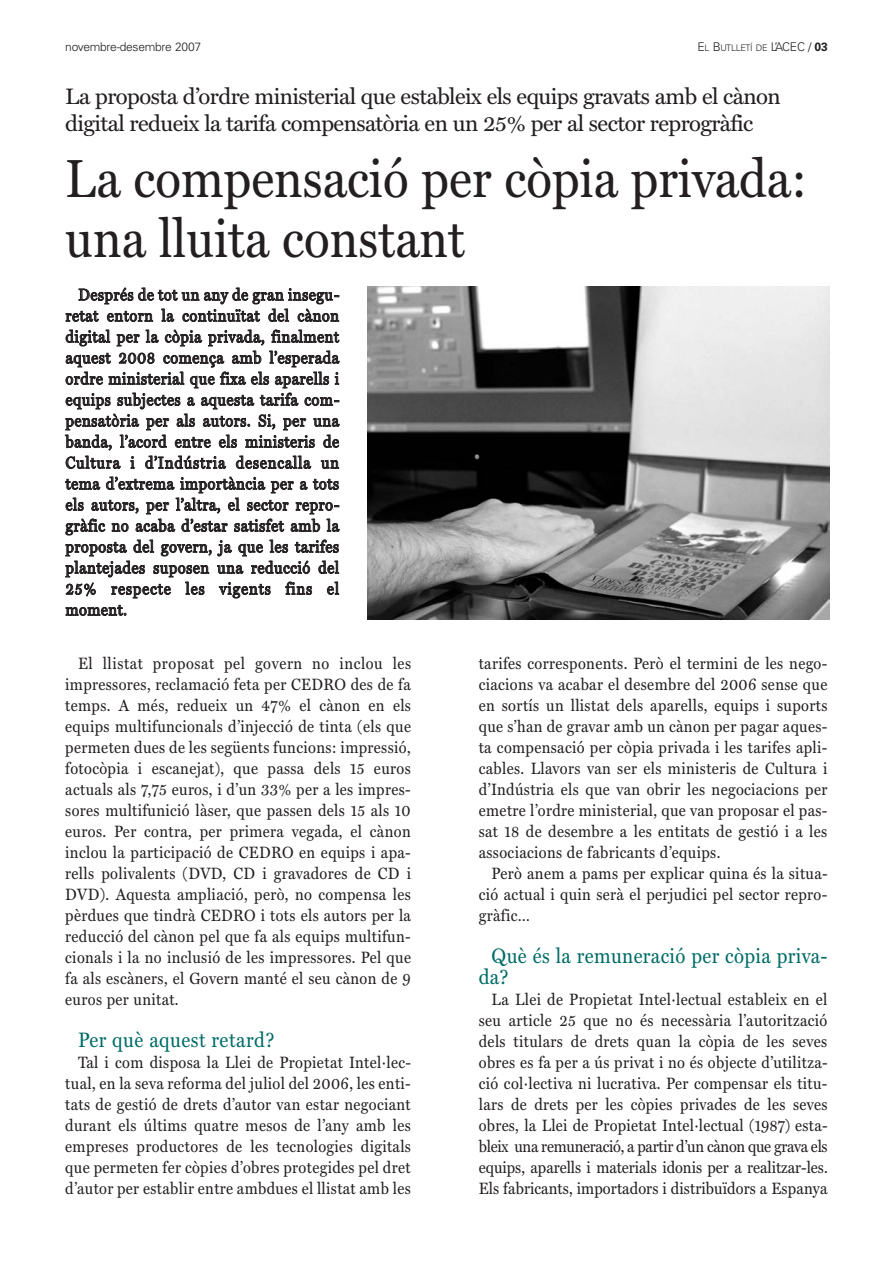
<style>
.page{position:relative;width:893px;height:1263px;background:#fff}
.page>*{position:absolute;margin:0;border:0;box-sizing:border-box;transform-origin:0 0}
.t1{font:54px/60px "Miller Text";color:#231f20;scale:.9 1}
.t2{font:22.5px/27px "Miller Text";letter-spacing:-.025em;color:#231f20}
.t3{font:21px/21px "Miller Text";letter-spacing:.02em;color:#006c67;scale:.9 1}
.t4{font:16.5px/21px "Miller Text";letter-spacing:.025em;color:#231f20;text-align:justify;scale:.9 1}
.t5{font:300 12px "Univers";letter-spacing:-.02em;color:#231f20}
.t6{font:300 9px "Univers";letter-spacing:-.03em;color:#231f20}
.s1{font-size:12px}
.s2{font-weight:700;font-size:12px}
</style>
<div class="page">
<img style="left:367px;top:286px;width:462px;height:333px">
<p class="t5" style="left:65px;top:43px;width:137px">novembre-desembre 2007</p>
<p class="t6" style="left:697px;top:45px;width:132px"><span class="s1">E</span>L <span class="s1">B</span>UTLLETÍ DE <span class="s1">L’ACEC /</span> <span class="s2">03</span></p>
<p class="t2" style="left:65px;top:83px;width:717px">La proposta d’ordre ministerial que estableix els equips gravats amb el cànon digital redueix la tarifa compensatòria en un 25% per al sector reprogràfic</p>
<p class="t1" style="left:65px;top:149px;width:826px">La compensació per còpia privada: una lluita constant</p>
<p class="t4" style="left:66px;top:284px;width:306px;text-indent:13px">Després de tot un any de gran insegu&shy;retat entorn la continuïtat del cànon digital per la còpia privada, finalment aquest 2008 comença amb l’esperada ordre ministerial que fixa els aparells i equips subjectes a aquesta tarifa com&shy;pensatòria per als autors. Si, per una banda, l’acord entre els ministeris de Cultura i d’Indústria desencalla un tema d’extrema importància per a tots els autors, per l’altra, el sector repro&shy;gràfic no acaba d’estar satisfet amb la proposta del govern, ja que les tarifes plantejades suposen una reducció del 25% respecte les vigents fins el moment.</p>
<p class="t4" style="left:65px;top:653px;width:386px;text-indent:13px">El llistat proposat pel govern no inclou les impressores, reclamació feta per CEDRO des de fa temps. A més, redueix un 47% el cànon en els equips multifuncionals d’injecció de tinta (els que permeten dues de les següents funcions: impressió, fotocòpia i escanejat), que passa dels 15 euros actuals als 7,75 euros, i d’un 33% per a les impres&shy;sores multifunició làser, que passen dels 15 als 10 euros. Per contra, per primera vegada, el cànon inclou la participació de CEDRO en equips i apa&shy;rells polivalents (DVD, CD i gravadores de CD i DVD). Aquesta ampliació, però, no compensa les pèrdues que tindrà CEDRO i tots els autors per la reducció del cànon pel que fa als equips multifun&shy;cionals i la no inclusió de les impressores. Pel que fa als escàners, el Govern manté el seu cànon de 9 euros per unitat.</p>
<p class="t3" style="left:78px;top:1029px;width:220px">Per què aquest retard?</p>
<p class="t4" style="left:65px;top:1052px;width:386px;text-indent:13px">Tal i com disposa la Llei de Propietat Intel·lec&shy;tual, en la seva reforma del juliol del 2006, les enti&shy;tats de gestió de drets d’autor van estar negociant durant els últims quatre mesos de l’any amb les empreses productores de les tecnologies digitals que permeten fer còpies d’obres protegides pel dret d’autor per establir entre ambdues el llistat amb les</p>
<p class="t4" style="left:479px;top:653px;width:389px">tarifes corresponents. Però el termini de les nego-</p>
<p class="t4" style="left:479px;top:674px;width:389px">ciacions va acabar el desembre del 2006 sense que</p>
<p class="t4" style="left:479px;top:695px;width:389px">en sortís un llistat dels aparells, equips i suports</p>
<p class="t4" style="left:479px;top:716px;width:389px">que s’han de gravar amb un cànon per pagar aques-</p>
<p class="t4" style="left:479px;top:737px;width:389px">ta compensació per còpia privada i les tarifes apli-</p>
<p class="t4" style="left:479px;top:758px;width:389px">cables. Llavors van ser els ministeris de Cultura i</p>
<p class="t4" style="left:479px;top:779px;width:389px">d’Indústria els que van obrir les negociacions per</p>
<p class="t4" style="left:479px;top:800px;width:389px">emetre l’ordre ministerial, que van proposar el pas-</p>
<p class="t4" style="left:479px;top:821px;width:389px">sat 18 de desembre a les entitats de gestió i a les</p>
<p class="t4" style="left:479px;top:842px;width:270px">associacions de fabricants d’equips.</p>
<p class="t4" style="left:492px;top:863px;width:375px">Però anem a pams per explicar quina és la situa-</p>
<p class="t4" style="left:479px;top:884px;width:389px">ció actual i quin serà el perjudici pel sector repro-</p>
<p class="t4" style="left:479px;top:905px;width:58px">gràfic…</p>
<p class="t3" style="left:479px;top:945px;width:389px;text-indent:13px">Què és la remuneració per còpia priva&shy;da?</p>
<p class="t4" style="left:479px;top:989px;width:389px;text-indent:13px">La Llei de Propietat Intel·lectual estableix en el seu article 25 que no és necessària l’autorització dels titulars de drets quan la còpia de les seves obres es fa per a ús privat i no és objecte d’utilitza&shy;ció col·lectiva ni lucrativa. Per compensar els titu&shy;lars de drets per les còpies privades de les seves obres, la Llei de Propietat Intel·lectual (1987) esta&shy;bleix una remuneració, a partir d’un cànon que grava els equips, aparells i materials idonis per a realitzar-les.<br>Els fabricants, importadors i distribuïdors a Espanya</p>
</div>
